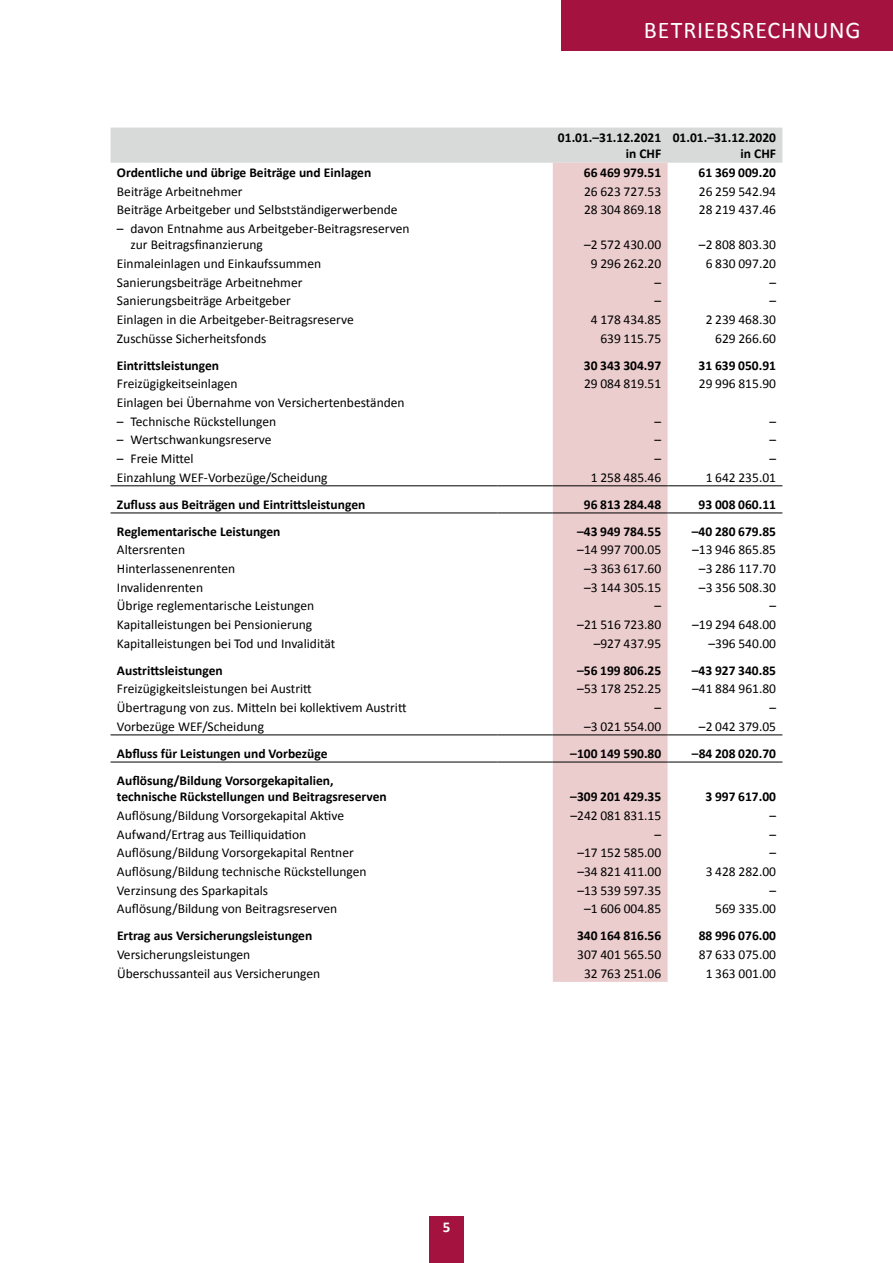
<style>
.page{position:relative;width:893px;height:1263px;background:#fff}
.page>*{position:absolute;margin:0;border:0;box-sizing:border-box;transform-origin:0 0}
.t1{font:24px "Calibri";letter-spacing:.03em;color:#fff}
.t2{font:700 15px "Calibri";color:#fff}
.t3{font:13.5px/16.5px "Calibri";color:#000}
.t4{font:700 13.5px/16.5px "Calibri";color:#000;text-align:right}
</style>
<div class="page">
<div style="left:429px;top:1216px;width:34px;height:47px;background:#a41240"></div>
<div style="left:561px;top:0;width:332px;height:51px;background:#a41240"></div>
<div style="left:111px;top:128px;width:671px;height:35px;background:#d8dada"></div>
<div style="left:553px;top:163px;width:115px;height:819px;background:#ebcdce"></div>
<hr style="left:497px;top:485px;width:56px;height:1px;background:#000">
<hr style="left:497px;top:734px;width:56px;height:1px;background:#000">
<hr style="left:497px;top:513px;width:56px;height:1px;background:#000">
<hr style="left:497px;top:762px;width:56px;height:1px;background:#000">
<hr style="left:111px;top:485px;width:386px;height:1px;background:#000">
<hr style="left:111px;top:513px;width:386px;height:1px;background:#000">
<hr style="left:553px;top:485px;width:115px;height:1px;background:#000">
<hr style="left:668px;top:485px;width:114px;height:1px;background:#000">
<hr style="left:553px;top:513px;width:115px;height:1px;background:#000">
<hr style="left:668px;top:513px;width:114px;height:1px;background:#000">
<hr style="left:111px;top:734px;width:386px;height:1px;background:#000">
<hr style="left:111px;top:762px;width:386px;height:1px;background:#000">
<hr style="left:553px;top:734px;width:115px;height:1px;background:#000">
<hr style="left:668px;top:734px;width:114px;height:1px;background:#000">
<hr style="left:553px;top:762px;width:115px;height:1px;background:#000">
<hr style="left:668px;top:762px;width:114px;height:1px;background:#000">
<h1 class="t1" style="left:644px;top:14px;width:218px">BETRIEBSRECHNUNG</h1>
<p class="t4" style="left:558px;top:129px;width:105px">01.01.–31.12.2021 in CHF</p>
<p class="t4" style="left:673px;top:129px;width:105px">01.01.–31.12.2020 in CHF</p>
<p class="t4" style="left:117px;top:164px;width:256px">Ordentliche und übrige Beiträge und Einlagen</p>
<p class="t4" style="left:584px;top:164px;width:79px">66 469 979.51</p>
<p class="t4" style="left:699px;top:164px;width:79px">61 369 009.20</p>
<p class="t3" style="left:117px;top:183px;width:127px">Beiträge Arbeitnehmer</p>
<p class="t3" style="left:584px;top:183px;width:79px">26 623 727.53</p>
<p class="t3" style="left:699px;top:183px;width:79px">26 259 542.94</p>
<p class="t3" style="left:117px;top:202px;width:282px">Beiträge Arbeitgeber und Selbstständigerwerbende</p>
<p class="t3" style="left:584px;top:202px;width:79px">28 304 869.18</p>
<p class="t3" style="left:699px;top:202px;width:79px">28 219 437.46</p>
<p class="t3" style="left:131px;top:220px;width:280px;text-indent:-14px">– davon Entnahme aus Arbeitgeber-Beitragsreserven zur Beitragsfinanzierung</p>
<p class="t3" style="left:584px;top:237px;width:79px">–2 572 430.00</p>
<p class="t3" style="left:699px;top:237px;width:79px">–2 808 803.30</p>
<p class="t3" style="left:117px;top:255px;width:206px">Einmaleinlagen und Einkaufssummen</p>
<p class="t3" style="left:591px;top:255px;width:72px">9 296 262.20</p>
<p class="t3" style="left:706px;top:255px;width:72px">6 830 097.20</p>
<p class="t3" style="left:117px;top:274px;width:187px">Sanierungsbeiträge Arbeitnehmer</p>
<p class="t3" style="left:654px;top:274px;width:8px">–</p>
<p class="t3" style="left:769px;top:274px;width:8px">–</p>
<p class="t3" style="left:117px;top:293px;width:175px">Sanierungsbeiträge Arbeitgeber</p>
<p class="t3" style="left:654px;top:293px;width:8px">–</p>
<p class="t3" style="left:769px;top:293px;width:8px">–</p>
<p class="t3" style="left:117px;top:311px;width:238px">Einlagen in die Arbeitgeber-Beitragsreserve</p>
<p class="t3" style="left:591px;top:311px;width:72px">4 178 434.85</p>
<p class="t3" style="left:706px;top:311px;width:72px">2 239 468.30</p>
<p class="t3" style="left:117px;top:330px;width:151px">Zuschüsse Sicherheitsfonds</p>
<p class="t3" style="left:600px;top:330px;width:62px">639 115.75</p>
<p class="t3" style="left:715px;top:330px;width:62px">629 266.60</p>
<p class="t4" style="left:117px;top:357px;width:104px">Eintrittsleistungen</p>
<p class="t4" style="left:584px;top:357px;width:79px">30 343 304.97</p>
<p class="t4" style="left:699px;top:357px;width:79px">31 639 050.91</p>
<p class="t3" style="left:117px;top:376px;width:122px">Freizügigkeitseinlagen</p>
<p class="t3" style="left:584px;top:376px;width:79px">29 084 819.51</p>
<p class="t3" style="left:699px;top:376px;width:79px">29 996 815.90</p>
<p class="t3" style="left:117px;top:394px;width:289px">Einlagen bei Übernahme von Versichertenbeständen</p>
<p class="t3" style="left:117px;top:413px;width:161px">– Technische Rückstellungen</p>
<p class="t3" style="left:654px;top:413px;width:8px">–</p>
<p class="t3" style="left:769px;top:413px;width:8px">–</p>
<p class="t3" style="left:117px;top:432px;width:156px">– Wertschwankungsreserve</p>
<p class="t3" style="left:654px;top:432px;width:8px">–</p>
<p class="t3" style="left:769px;top:432px;width:8px">–</p>
<p class="t3" style="left:117px;top:450px;width:78px">– Freie Mittel</p>
<p class="t3" style="left:654px;top:450px;width:8px">–</p>
<p class="t3" style="left:769px;top:450px;width:8px">–</p>
<p class="t3" style="left:117px;top:469px;width:212px">Einzahlung WEF-Vorbezüge/Scheidung</p>
<p class="t3" style="left:591px;top:469px;width:72px">1 258 485.46</p>
<p class="t3" style="left:706px;top:469px;width:72px">1 642 235.01</p>
<p class="t4" style="left:117px;top:496px;width:250px">Zufluss aus Beiträgen und Eintrittsleistungen</p>
<p class="t4" style="left:584px;top:496px;width:79px">96 813 284.48</p>
<p class="t4" style="left:699px;top:496px;width:79px">93 008 060.11</p>
<p class="t4" style="left:117px;top:523px;width:165px">Reglementarische Leistungen</p>
<p class="t4" style="left:577px;top:523px;width:86px">–43 949 784.55</p>
<p class="t4" style="left:692px;top:523px;width:86px">–40 280 679.85</p>
<p class="t3" style="left:117px;top:542px;width:70px">Altersrenten</p>
<p class="t3" style="left:577px;top:542px;width:85px">–14 997 700.05</p>
<p class="t3" style="left:692px;top:542px;width:85px">–13 946 865.85</p>
<p class="t3" style="left:117px;top:560px;width:120px">Hinterlassenenrenten</p>
<p class="t3" style="left:584px;top:560px;width:79px">–3 363 617.60</p>
<p class="t3" style="left:699px;top:560px;width:79px">–3 286 117.70</p>
<p class="t3" style="left:117px;top:579px;width:88px">Invalidenrenten</p>
<p class="t3" style="left:584px;top:579px;width:79px">–3 144 305.15</p>
<p class="t3" style="left:699px;top:579px;width:79px">–3 356 508.30</p>
<p class="t3" style="left:117px;top:598px;width:199px">Übrige reglementarische Leistungen</p>
<p class="t3" style="left:654px;top:598px;width:8px">–</p>
<p class="t3" style="left:769px;top:598px;width:8px">–</p>
<p class="t3" style="left:117px;top:616px;width:197px">Kapitalleistungen bei Pensionierung</p>
<p class="t3" style="left:577px;top:616px;width:85px">–21 516 723.80</p>
<p class="t3" style="left:692px;top:616px;width:85px">–19 294 648.00</p>
<p class="t3" style="left:117px;top:635px;width:220px">Kapitalleistungen bei Tod und Invalidität</p>
<p class="t3" style="left:594px;top:635px;width:69px">–927 437.95</p>
<p class="t3" style="left:708px;top:635px;width:69px">–396 540.00</p>
<p class="t4" style="left:117px;top:662px;width:107px">Austrittsleistungen</p>
<p class="t4" style="left:577px;top:662px;width:86px">–56 199 806.25</p>
<p class="t4" style="left:692px;top:662px;width:86px">–43 927 340.85</p>
<p class="t3" style="left:117px;top:681px;width:196px">Freizügigkeitsleistungen bei Austritt</p>
<p class="t3" style="left:577px;top:681px;width:85px">–53 178 252.25</p>
<p class="t3" style="left:692px;top:681px;width:85px">–41 884 961.80</p>
<p class="t3" style="left:117px;top:699px;width:291px">Übertragung von zus. Mitteln bei kollektivem Austritt</p>
<p class="t3" style="left:654px;top:699px;width:8px">–</p>
<p class="t3" style="left:769px;top:699px;width:8px">–</p>
<p class="t3" style="left:117px;top:718px;width:149px">Vorbezüge WEF/Scheidung</p>
<p class="t3" style="left:584px;top:718px;width:79px">–3 021 554.00</p>
<p class="t3" style="left:699px;top:718px;width:79px">–2 042 379.05</p>
<p class="t4" style="left:117px;top:745px;width:212px">Abfluss für Leistungen und Vorbezüge</p>
<p class="t4" style="left:570px;top:745px;width:93px">–100 149 590.80</p>
<p class="t4" style="left:692px;top:745px;width:86px">–84 208 020.70</p>
<p class="t4" style="left:117px;top:772px;width:271px;text-align:left">Auflösung/Bildung Vorsorgekapitalien, technische Rückstellungen und Beitragsreserven</p>
<p class="t4" style="left:570px;top:789px;width:93px">–309 201 429.35</p>
<p class="t4" style="left:705px;top:789px;width:72px">3 997 617.00</p>
<p class="t3" style="left:117px;top:807px;width:229px">Auflösung/Bildung Vorsorgekapital Aktive</p>
<p class="t3" style="left:570px;top:807px;width:92px">–242 081 831.15</p>
<p class="t3" style="left:769px;top:807px;width:8px">–</p>
<p class="t3" style="left:117px;top:826px;width:191px">Aufwand/Ertrag aus Teilliquidation</p>
<p class="t3" style="left:655px;top:826px;width:8px">–</p>
<p class="t3" style="left:769px;top:826px;width:8px">–</p>
<p class="t3" style="left:117px;top:845px;width:238px">Auflösung/Bildung Vorsorgekapital Rentner</p>
<p class="t3" style="left:577px;top:845px;width:85px">–17 152 585.00</p>
<p class="t3" style="left:769px;top:845px;width:8px">–</p>
<p class="t3" style="left:117px;top:863px;width:251px">Auflösung/Bildung technische Rückstellungen</p>
<p class="t3" style="left:577px;top:863px;width:85px">–34 821 411.00</p>
<p class="t3" style="left:706px;top:863px;width:72px">3 428 282.00</p>
<p class="t3" style="left:117px;top:882px;width:153px">Verzinsung des Sparkapitals</p>
<p class="t3" style="left:577px;top:882px;width:85px">–13 539 597.35</p>
<p class="t3" style="left:769px;top:882px;width:8px">–</p>
<p class="t3" style="left:117px;top:900px;width:222px">Auflösung/Bildung von Beitragsreserven</p>
<p class="t3" style="left:584px;top:900px;width:79px">–1 606 004.85</p>
<p class="t3" style="left:715px;top:900px;width:62px">569 335.00</p>
<p class="t4" style="left:117px;top:928px;width:197px">Ertrag aus Versicherungsleistungen</p>
<p class="t4" style="left:577px;top:928px;width:86px">340 164 816.56</p>
<p class="t4" style="left:699px;top:928px;width:79px">88 996 076.00</p>
<p class="t3" style="left:117px;top:946px;width:135px">Versicherungsleistungen</p>
<p class="t3" style="left:577px;top:946px;width:86px">307 401 565.50</p>
<p class="t3" style="left:699px;top:946px;width:79px">87 633 075.00</p>
<p class="t3" style="left:117px;top:965px;width:205px">Überschussanteil aus Versicherungen</p>
<p class="t3" style="left:584px;top:965px;width:79px">32 763 251.06</p>
<p class="t3" style="left:706px;top:965px;width:72px">1 363 001.00</p>
<p class="t2" style="left:443px;top:1217px;width:9px">5</p>
</div>
